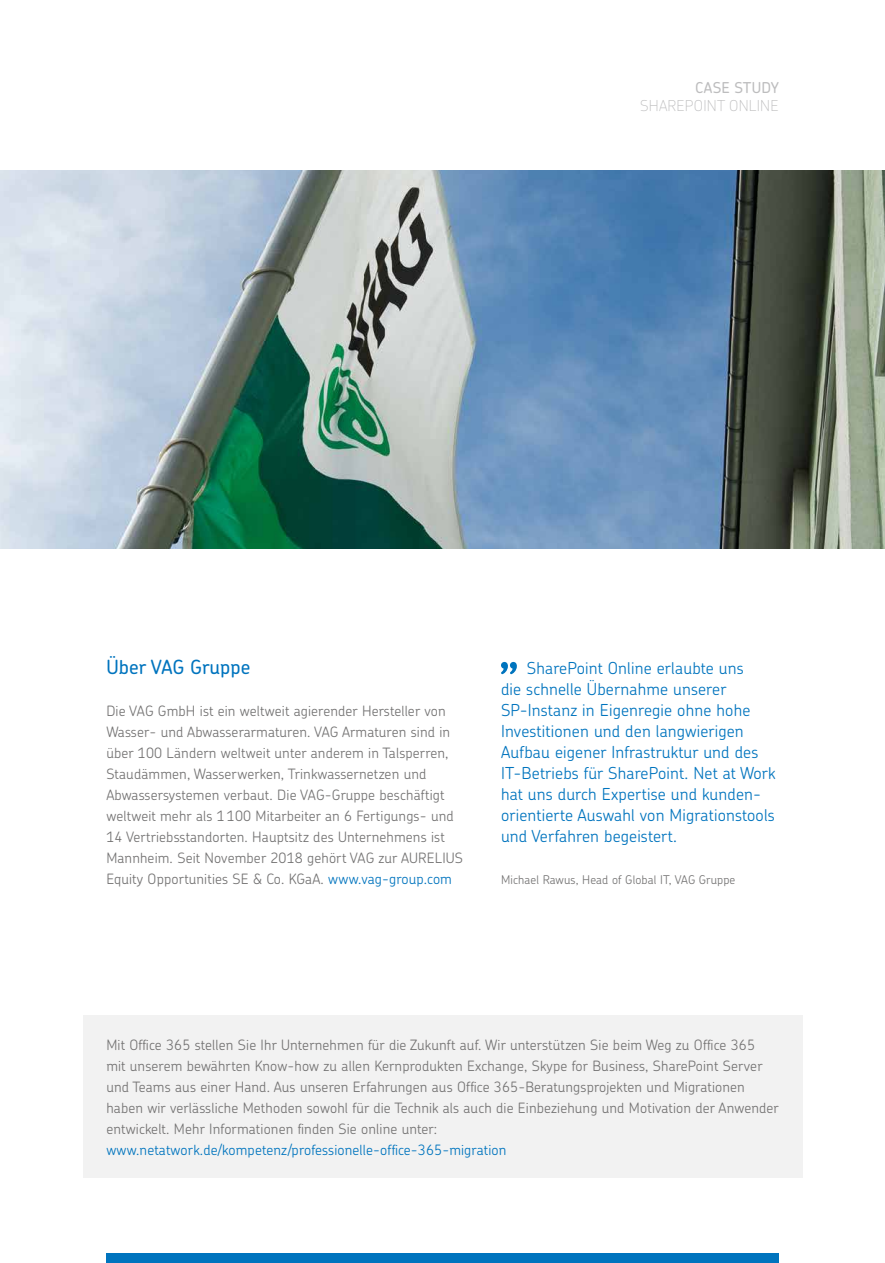
<style>
.page{position:relative;width:885px;height:1263px;background:#fff}
.page>*{position:absolute;margin:0;border:0;box-sizing:border-box;transform-origin:0 0}
.t1{font:500 19.5px "Chevin Pro";letter-spacing:.005em;color:#0074be}
.t2{font:300 16.5px/21px "Chevin Pro";letter-spacing:.01em;color:#0074be}
.t3{font:100 15px "Chevin Pro";letter-spacing:.015em;color:#bdbdbe}
.t4{font:500 15px "Chevin Pro";letter-spacing:.015em;color:#bdbdbe}
.t5{font:300 14.25px/21px "Chevin Pro";letter-spacing:.01em;color:#737272}
.t6{font:300 14.25px "Chevin Pro";letter-spacing:.01em;color:#0074be}
.t7{font:300 12px "Chevin Pro";letter-spacing:.01em;color:#737272}
.s1{color:#0074be}
</style>
<div class="page">
<img style="left:0;top:170px;width:884px;height:378px">
<div style="left:83px;top:1016px;width:718px;height:162px;background:#f2f2f2"></div>
<div style="left:106px;top:1254px;width:672px;height:9px;background:#0074be"></div>
<svg style="left:501px;top:662px;width:16px;height:12px"></svg>
<p class="t4" style="left:695px;top:77px;width:85px">CASE STUDY</p>
<p class="t3" style="left:640px;top:95px;width:140px">SHAREPOINT ONLINE</p>
<h1 class="t1" style="left:106px;top:654px;width:145px">Über VAG Gruppe</h1>
<p class="t5" style="left:106px;top:700px;width:358px">Die VAG GmbH ist ein weltweit agierender Hersteller von Wasser- und Abwasserarmaturen. VAG Armaturen sind in über 100 Ländern weltweit unter anderem in Talsperren, Staudämmen, Wasserwerken, Trinkwassernetzen und Abwassersystemen verbaut. Die VAG-Gruppe beschäftigt weltweit mehr als 1 100 Mitarbeiter an 6 Fertigungs- und 14 Vertriebsstandorten. Hauptsitz des Unternehmens ist Mannheim. Seit November 2018 gehört VAG zur AURELIUS Equity Opportunities SE &amp; Co. KGaA. <span class="s1">www.vag-group.com</span></p>
<p class="t2" style="left:501px;top:657px;width:276px;text-indent:26px">SharePoint Online erlaubte uns<br>die schnelle Übernahme unserer SP-Instanz in Eigenregie ohne hohe Investitionen und den langwierigen Aufbau eigener Infrastruktur und des IT-Betriebs für SharePoint. Net at Work hat uns durch Expertise und kunden&shy;orientierte Auswahl von Migrationstools und Verfahren begeistert.</p>
<p class="t7" style="left:501px;top:872px;width:236px">Michael Rawus, Head of Global IT, VAG Gruppe</p>
<p class="t5" style="left:106px;top:1034px;width:674px">Mit Office 365 stellen Sie Ihr Unternehmen für die Zukunft auf. Wir unterstützen Sie beim Weg zu Office 365<br>mit unserem bewährten Know-how zu allen Kernprodukten Exchange, Skype for Business, SharePoint Server und Teams aus einer Hand. Aus unseren Erfahrungen aus Office 365-Beratungsprojekten und Migrationen haben wir verlässliche Methoden sowohl für die Technik als auch die Einbeziehung und Motivation der Anwender entwickelt. Mehr Informationen finden Sie online unter:</p>
<p class="t6" style="left:106px;top:1140px;width:401px">www.netatwork.de/kompetenz/professionelle-office-365-migration</p>
</div>
